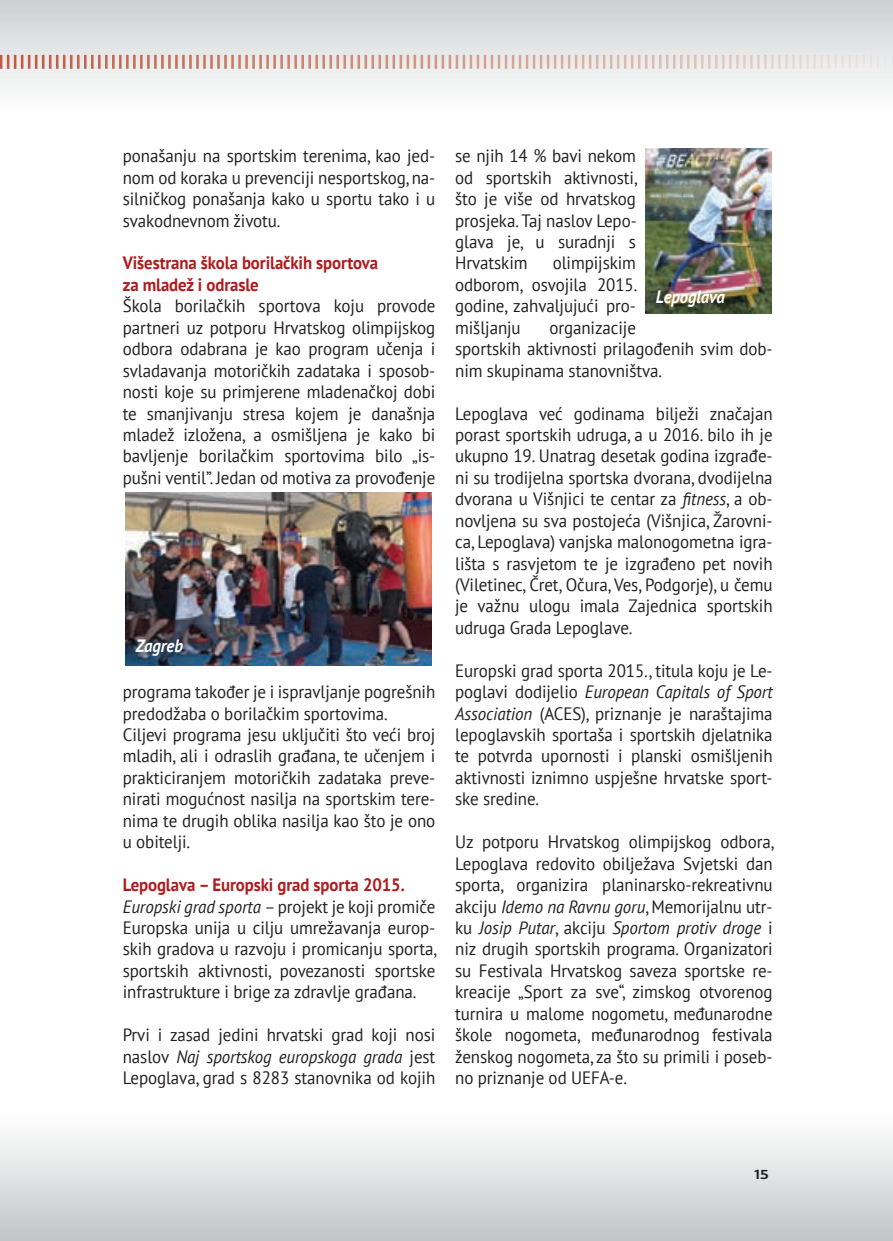
<style>
.page{position:relative;width:893px;height:1241px;background:#fff}
.page>*{position:absolute;margin:0;border:0;box-sizing:border-box;transform-origin:0 0}
.t1{font:17.85px/21.3px "PT Sans";letter-spacing:-.005em;color:#231f20;text-align:justify;scale:.95 1}
.t2{font:700 17.85px/21.3px "PT Sans";letter-spacing:-.005em;color:#b01b1f;scale:.94 1}
.t3{font:italic 700 17.85px "PT Sans";letter-spacing:-.005em;color:#fff;scale:.94 1}
.t4{font:14px "Leitura Sans Grot 3";color:#231f20;scale:1.2 1}
.s1{font-weight:700;color:#b01b1f}
.s2{font-style:italic}
.s3{color:#222}
</style>
<div class="page">
<img style="left:0;top:0;width:893px;height:87px">
<img style="left:336px;top:55px;width:557px;height:14px">
<img style="left:646px;top:149px;width:125px;height:164px">
<img style="left:125px;top:492px;width:307px;height:173px">
<p class="t1" style="left:123px;top:145px;width:330px">ponašanju na sportskim terenima, kao jed&shy;nom od koraka u prevenciji nesportskog, na&shy;silničkog ponašanja kako u sportu tako i u svakodnevnom životu.</p>
<p class="t2" style="left:123px;top:252px;width:273px">Višestrana škola borilačkih sportova za mladež i odrasle</p>
<p class="t1" style="left:123px;top:295px;width:331px">Škola borilačkih sportova koju provode partneri uz potporu Hrvatskog olimpijskog odbora odabrana je kao program učenja i svladavanja motoričkih zadataka i sposob&shy;nosti koje su primjerene mladenačkoj dobi te smanjivanju stresa kojem je današnja mladež izložena, a osmišljena je kako bi bavljenje borilačkim sportovima bilo „is&shy;pušni ventil”. Jedan od motiva za provođenje</p>
<p class="t3" style="left:136px;top:633px;width:51px">Zagreb</p>
<p class="t1" style="left:123px;top:680px;width:330px;text-align:left">programa također je i ispravljanje pogrešnih predodžaba o borilačkim sportovima.<br>Ciljevi programa jesu uključiti što veći broj mladih, ali i odraslih građana, te učenjem i prakticiranjem motoričkih zadataka preve&shy;nirati mogućnost nasilja na sportskim tere&shy;nima te drugih oblika nasilja kao što je ono u obitelji.</p>
<p class="t1" style="left:123px;top:873px;width:332px;text-align:left"><span class="s1">Lepoglava – Europski grad sporta 2015.<br></span><span class="s2">Europski grad sporta</span> – projekt je koji promiče Europska unija u cilju umrežavanja europ&shy;skih gradova u razvoju i promicanju sporta, sportskih aktivnosti, povezanosti sportske infrastrukture i brige za zdravlje građana.</p>
<p class="t1" style="left:123px;top:1023px;width:330px">Prvi i zasad jedini hrvatski grad koji nosi naslov <span class="s2">Naj sportskog europskoga grada</span> jest Lepoglava, grad s 8283 stanovnika <span class="s3">od kojih</span></p>
<p class="t1" style="left:455px;top:145px;width:193px">se njih 14 % bavi nekom od sportskih aktivnosti, što je više od hrvatskog prosjeka. Taj naslov Lepo&shy;glava je, u suradnji s Hrvatskim</p>
<p class="t1" style="left:455px;top:252px;width:193px;text-indent:97px">olimpijskim odborom, osvojila 2015. godine, zahvaljujući pro&shy;mišljanju</p>
<p class="t3" style="left:656px;top:284px;width:75px">Lepoglava</p>
<p class="t1" style="left:455px;top:316px;width:336px;text-align:left;text-indent:94px">organizacije<br>sportskih aktivnosti prilagođenih svim dob&shy;nim skupinama stanovništva.</p>
<p class="t1" style="left:455px;top:402px;width:336px">Lepoglava već godinama bilježi značajan porast sportskih udruga, a u 2016. bilo ih je ukupno 19. Unatrag desetak godina izgrađe&shy;ni su trodijelna sportska dvorana, dvodijelna dvorana u Višnjici te centar za <span class="s2">fitness</span>, a ob&shy;novljena su sva postojeća (Višnjica, Žarovni&shy;ca, Lepoglava) vanjska malonogometna igra&shy;lišta s rasvjetom te je izgrađeno pet novih (Viletinec, Čret, Očura, Ves, Podgorje), u čemu je važnu ulogu imala Zajednica sportskih udruga Grada Lepoglave.</p>
<p class="t1" style="left:455px;top:659px;width:336px">Europski grad sporta 2015., titula koju je Le&shy;poglavi dodijelio <span class="s2">European Capitals of Sport Association</span> (ACES), priznanje je naraštajima lepoglavskih sportaša i sportskih djelatnika te potvrda upornosti i planski osmišljenih aktivnosti iznimno uspješne hrvatske sport&shy;ske sredine.</p>
<p class="t1" style="left:455px;top:830px;width:337px">Uz potporu Hrvatskog olimpijskog odbora, Lepoglava redovito obilježava Svjetski dan sporta, organizira planinarsko-rekreativnu akciju <span class="s2">Idemo na Ravnu goru</span>, Memorijalnu utr&shy;ku <span class="s2">Josip Putar</span>, akciju <span class="s2">Sportom protiv droge</span> i niz drugih sportskih programa. Organizatori su Festivala Hrvatskog saveza sportske re&shy;kreacije „Sport za sve“, zimskog otvorenog turnira u malome nogometu, međunarodne škole nogometa, međunarodnog festivala ženskog nogometa, za što su primili i poseb&shy;no priznanje od UEFA-e.</p>
<p class="t4" style="left:754px;top:1165px;width:14px">15</p>
</div>
